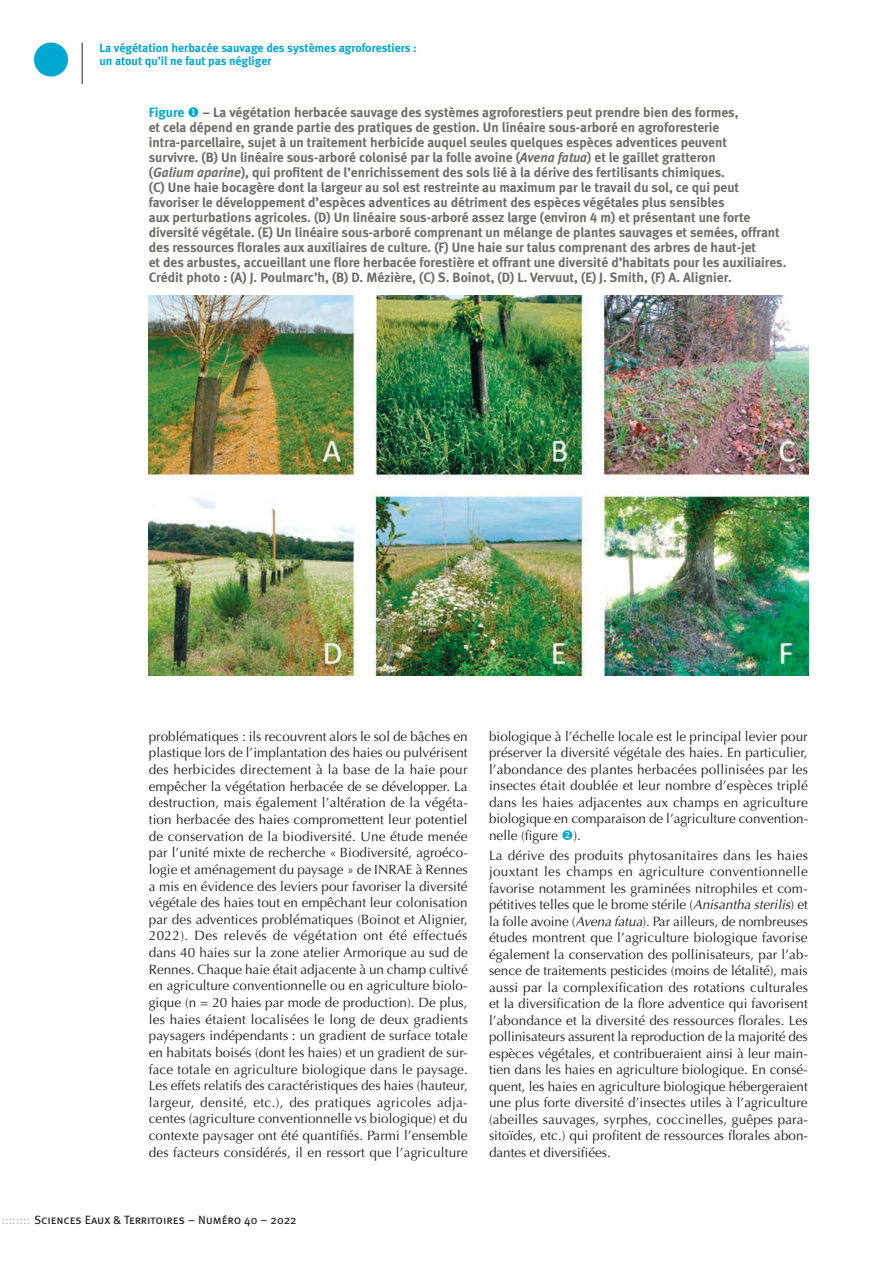
<style>
.page{position:relative;width:893px;height:1263px;background:#fff}
.page>*{position:absolute;margin:0;border:0;box-sizing:border-box;transform-origin:0 0}
.t1{font:13.5px/16.6px "Optima";letter-spacing:.005em;color:#231f20;text-align:justify}
.t2{font:13.5px/15px "Meta Bold LF";color:#6c6d67}
.t3{font:12px/13.5px "Meta Bold LF";color:#00a7d1}
.t4{font:12px "Meta Book Caps";color:#231f20}
.s1{color:#00a7d1}
.s2{font-style:italic}
.s3{color:#bcbdc0}
</style>
<div class="page">
<div style="left:34px;top:43px;width:34px;height:34px;background:#00a7d1;border-radius:50%"></div>
<hr style="left:82px;top:43px;width:1px;height:41px;background:#231f20">
<img style="left:149px;top:295px;width:659px;height:381px">
<p class="t3" style="left:100px;top:41px;width:319px">La végétation herbacée sauvage des systèmes agroforestiers : un atout qu’il ne faut pas négliger</p>
<p class="t2" style="left:149px;top:104px;width:639px"><span class="s1">Figure</span> <span class="s1">◆</span> – La végétation herbacée sauvage des systèmes agroforestiers peut prendre bien des formes,<br>et cela dépend en grande partie des pratiques de gestion. Un linéaire sous-arboré en agroforesterie intra-parcellaire, sujet à un traitement herbicide auquel seules quelques espèces adventices peuvent<br>survivre. (B) Un linéaire sous-arboré colonisé par la folle avoine (<span class="s2">Avena fatua</span>) et le gaillet gratteron<br>(<span class="s2">Galium aparine</span>), qui profitent de l’enrichissement des sols lié à la dérive des fertilisants chimiques.<br>(C) Une haie bocagère dont la largeur au sol est restreinte au maximum par le travail du sol, ce qui peut favoriser le développement d’espèces adventices au détriment des espèces végétales plus sensibles<br>aux perturbations agricoles. (D) Un linéaire sous-arboré assez large (environ 4 m) et présentant une forte diversité végétale. (E) Un linéaire sous-arboré comprenant un mélange de plantes sauvages et semées, offrant des ressources florales aux auxiliaires de culture. (F) Une haie sur talus comprenant des arbres de haut-jet<br>et des arbustes, accueillant une flore herbacée forestière et offrant une diversité d’habitats pour les auxiliaires.<br>Crédit photo : (A) J. Poulmarc’h, (B) D. Mézière, (C) S. Boinot, (D) L. Vervuut, (E) J. Smith, (F) A. Alignier.</p>
<p class="t1" style="left:149px;top:728px;width:321px">problématiques : ils recouvrent alors le sol de bâches en plastique lors de l’implantation des haies ou pulvérisent des herbicides directement à la base de la haie pour empêcher la végétation herbacée de se développer. La destruction, mais également l’altération de la végéta&shy;tion herbacée des haies compromettent leur potentiel de conservation de la biodiversité. Une étude menée par l’unité mixte de recherche « Biodiversité, agroéco&shy;logie et aménagement du paysage » de INRAE à Rennes a mis en évidence des leviers pour favoriser la diversité végétale des haies tout en empêchant leur colonisation par des adventices problématiques (Boinot et Alignier, 2022). Des relevés de végétation ont été effectués dans 40 haies sur la zone atelier Armorique au sud de Rennes. Chaque haie était adjacente à un champ cultivé en agriculture conventionnelle ou en agriculture biolo&shy;gique (n = 20 haies par mode de production). De plus, les haies étaient localisées le long de deux gradients paysagers indépendants : un gradient de surface totale en habitats boisés (dont les haies) et un gradient de sur&shy;face totale en agriculture biologique dans le paysage.<br>Les effets relatifs des caractéristiques des haies (hauteur, largeur, densité, etc.), des pratiques agricoles adja&shy;centes (agriculture conventionnelle vs biologique) et du contexte paysager ont été quantifiés. Parmi l’ensemble des facteurs considérés, il en ressort que l’agriculture</p>
<p class="t1" style="left:489px;top:728px;width:321px">biologique à l’échelle locale est le principal levier pour préserver la diversité végétale des haies. En particulier, l’abondance des plantes herbacées pollinisées par les insectes était doublée et leur nombre d’espèces triplé dans les haies adjacentes aux champs en agriculture biologique en comparaison de l’agriculture convention&shy;nelle (figure <span class="s1">❖</span>).</p>
<p class="t1" style="left:489px;top:847px;width:321px">La dérive des produits phytosanitaires dans les haies jouxtant les champs en agriculture conventionnelle favorise notamment les graminées nitrophiles et com&shy;pétitives telles que le brome stérile (<span class="s2">Anisantha sterilis</span>) et la folle avoine (<span class="s2">Avena fatua</span>). Par ailleurs, de nombreuses études montrent que l’agriculture biologique favorise également la conservation des pollinisateurs, par l’ab&shy;sence de traitements pesticides (moins de létalité), mais aussi par la complexification des rotations culturales et la diversification de la flore adventice qui favorisent l’abondance et la diversité des ressources florales. Les pollinisateurs assurent la reproduction de la majorité des espèces végétales, et contribueraient ainsi à leur main&shy;tien dans les haies en agriculture biologique. En consé&shy;quent, les haies en agriculture biologique hébergeraient une plus forte diversité d’insectes utiles à l’agriculture (abeilles sauvages, syrphes, coccinelles, guêpes para&shy;sitoïdes, etc.) qui profitent de ressources florales abon&shy;dantes et diversifiées.</p>
<p class="t4" style="left:1px;top:1213px;width:297px"><span class="s3">::::::::</span> Sciences Eaux &amp; Territoires – Numéro 40 – 2022</p>
</div>
